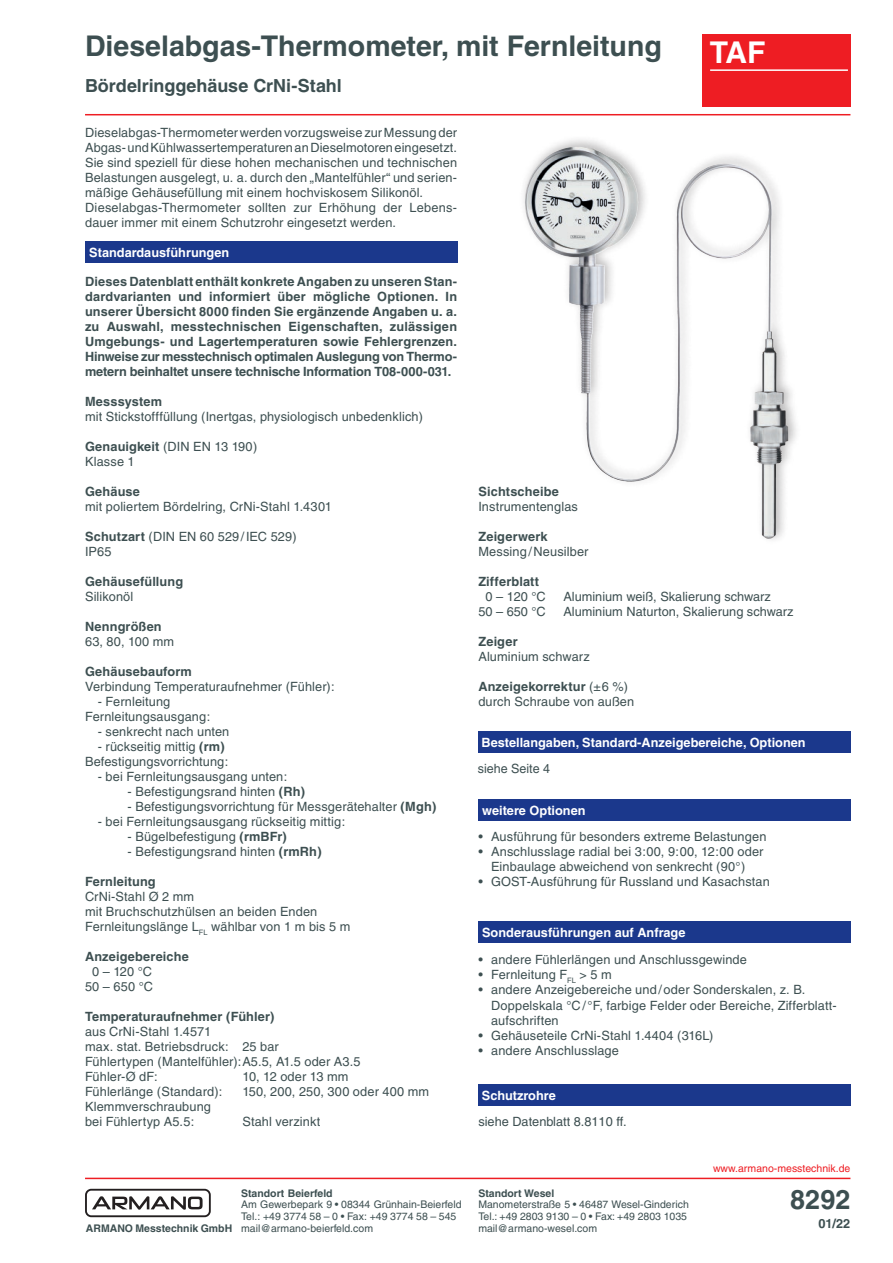
<style>
.page{position:relative;width:893px;height:1263px;background:#fff}
.page>*{position:absolute;margin:0;border:0;box-sizing:border-box;transform-origin:0 0}
.t1{font:700 30px "Helvetica";color:#fff}
.t2{font:700 28.5px "Helvetica";color:#3d4f51}
.t3{font:700 27px "Helvetica";color:#3d4f51}
.t4{font:700 18px "Helvetica";color:#3d4f51}
.t5{font:12.75px/15px "Helvetica";letter-spacing:.01em;color:#3d4f51}
.t6{font:700 12.75px/15px "Helvetica";letter-spacing:.01em;color:#3d4f51;text-align:justify}
.t7{font:700 12.75px "Helvetica";color:#fff}
.t8{font:10.5px/11.6px "Helvetica";color:#3d4f51}
.t9{font:700 10.5px "Helvetica";color:#3d4f51}
.t10{font:10.5px "Helvetica";color:#ee1d23}
.s1{font-weight:700}
</style>
<div class="page">
<hr style="left:85px;top:114px;width:765px;height:1px;background:#ee1d23">
<hr style="left:85px;top:1178px;width:765px;height:1px;background:#ee1d23">
<div style="left:85px;top:1189px;width:126px;height:28px;border:2px solid #231f20;border-radius:5px"></div>
<svg style="left:92px;top:1196px;width:111px;height:14px"></svg>
<div style="left:85px;top:241px;width:372px;height:22px;background:#1b388c"></div>
<div style="left:702px;top:34px;width:148px;height:72px;background:#ee1d23"></div>
<hr style="left:710px;top:69px;width:138px;height:2px;background:#fff">
<div style="left:478px;top:799px;width:373px;height:21px;background:#1b388c"></div>
<div style="left:519px;top:134px;width:282px;height:411px;background:#231f20;opacity:.3"></div>
<img style="left:533px;top:147px;width:44px;height:26px">
<div style="left:478px;top:1084px;width:373px;height:21px;background:#1b388c"></div>
<div style="left:478px;top:731px;width:372px;height:21px;background:#1b388c"></div>
<div style="left:478px;top:921px;width:373px;height:22px;background:#1b388c"></div>
<h2 class="t2" style="left:85px;top:29px;width:578px">Dieselabgas-Thermometer, mit Fernleitung</h2>
<h1 class="t1" style="left:710px;top:34px;width:57px">TAF</h1>
<h3 class="t4" style="left:85px;top:75px;width:258px">Bördelringgehäuse CrNi-Stahl</h3>
<p class="t5" style="left:85px;top:125px;width:374px">Dieselabgas-Thermometer werden vorzugsweise zur Messung der Abgas- und Kühlwassertemperaturen an Dieselmotoren eingesetzt.<br>Sie sind speziell für diese hohen mechanischen und technischen Belastungen ausgelegt, u. a. durch den „Mantelfühler“ und serien&shy;mäßige Gehäusefüllung mit einem hochviskosem Silikonöl.<br>Dieselabgas-Thermometer sollten zur Erhöhung der Lebens&shy;dauer immer mit einem Schutzrohr eingesetzt werden.</p>
<p class="t7" style="left:89px;top:245px;width:142px">Standardausführungen</p>
<p class="t6" style="left:85px;top:273px;width:374px">Dieses Datenblatt enthält konkrete Angaben zu unseren Stan&shy;dardvarianten und informiert über mögliche Optionen. In unserer Übersicht 8000 finden Sie ergänzende Angaben u. a. zu Auswahl, messtechnischen Eigenschaften, zulässigen Umgebungs- und Lagertemperaturen sowie Fehlergrenzen.<br>Hinweise zur messtechnisch optimalen Auslegung von Thermo&shy;metern beinhaltet unsere technische Information T08-000-031.</p>
<p class="t6" style="left:85px;top:393px;width:79px">Messsystem</p>
<p class="t5" style="left:85px;top:409px;width:340px">mit Stickstofffüllung (Inertgas, physiologisch unbedenklich)</p>
<p class="t5" style="left:85px;top:439px;width:174px"><span class="s1">Genauigkeit</span> (DIN EN 13 190)<br>Klasse 1</p>
<p class="t6" style="left:85px;top:483px;width:56px">Gehäuse</p>
<p class="t5" style="left:85px;top:499px;width:248px">mit poliertem Bördelring, CrNi-Stahl 1.4301</p>
<p class="t5" style="left:85px;top:529px;width:213px"><span class="s1">Schutzart</span> (DIN EN 60 529/IEC 529)<br>IP65</p>
<p class="t6" style="left:85px;top:573px;width:100px">Gehäusefüllung</p>
<p class="t5" style="left:85px;top:589px;width:50px">Silikonöl</p>
<p class="t6" style="left:85px;top:618px;width:78px">Nenngrößen</p>
<p class="t5" style="left:85px;top:634px;width:91px">63, 80, 100 mm</p>
<p class="t6" style="left:85px;top:663px;width:108px">Gehäusebauform</p>
<p class="t5" style="left:85px;top:679px;width:251px">Verbindung Temperaturaufnehmer (Fühler):</p>
<p class="t5" style="left:85px;top:694px;width:127px;text-indent:13px">- Fernleitung<br>Fernleitungsausgang:</p>
<p class="t5" style="left:98px;top:723px;width:133px">- senkrecht nach unten</p>
<p class="t5" style="left:85px;top:738px;width:145px;text-align:right">- rückseitig mittig <span class="s1">(rm)<br></span>Befestigungsvorrichtung:</p>
<p class="t5" style="left:98px;top:768px;width:191px">- bei Fernleitungsausgang unten:</p>
<p class="t5" style="left:128px;top:783px;width:179px">- Befestigungsrand hinten <span class="s1">(Rh)</span></p>
<p class="t5" style="left:128px;top:798px;width:310px">- Befestigungsvorrichtung für Messgerätehalter <span class="s1">(Mgh)</span></p>
<p class="t5" style="left:98px;top:813px;width:249px">- bei Fernleitungsausgang rückseitig mittig:</p>
<p class="t5" style="left:128px;top:828px;width:161px">- Bügelbefestigung <span class="s1">(rmBFr)</span></p>
<p class="t5" style="left:128px;top:843px;width:196px">- Befestigungsrand hinten <span class="s1">(rmRh)</span></p>
<p class="t6" style="left:85px;top:873px;width:72px">Fernleitung</p>
<p class="t5" style="left:85px;top:888px;width:267px">CrNi-Stahl Ø 2 mm<br>mit Bruchschutzhülsen an beiden Enden<br>Fernleitungslänge L<sub>FL</sub> wählbar von 1 m bis 5 m</p>
<p class="t6" style="left:85px;top:948px;width:105px">Anzeigebereiche</p>
<p class="t5" style="left:85px;top:964px;width:70px;text-align:center">0 – 120 °C<br>50 – 650 °C</p>
<p class="t6" style="left:85px;top:1008px;width:191px">Temperaturaufnehmer (Fühler)</p>
<p class="t5" style="left:85px;top:1024px;width:277px">aus CrNi-Stahl 1.4571<br>max. stat. Betriebsdruck: 25 bar<br>Fühlertypen (Mantelfühler):A5.5, A1.5 oder A3.5<br>Fühler-Ø dF:</p>
<p class="t5" style="left:242px;top:1069px;width:108px">10, 12 oder 13 mm</p>
<p class="t5" style="left:85px;top:1084px;width:139px">Fühlerlänge (Standard):</p>
<p class="t5" style="left:242px;top:1084px;width:188px">150, 200, 250, 300 oder 400 mm</p>
<p class="t5" style="left:85px;top:1099px;width:127px">Klemmverschraubung bei Fühlertyp A5.5:</p>
<p class="t5" style="left:242px;top:1114px;width:80px">Stahl verzinkt</p>
<p class="t9" style="left:86px;top:1221px;width:148px">ARMANO Messtechnik GmbH</p>
<p class="t9" style="left:241px;top:1187px;width:93px">Standort Beierfeld</p>
<p class="t8" style="left:241px;top:1199px;width:222px">Am Gewerbepark 9 • 08344 Grünhain-Beierfeld<br>Tel.: +49 3774 58 – 0 • Fax: +49 3774 58 – 545 mail@armano-beierfeld.com</p>
<p class="t6" style="left:478px;top:484px;width:82px">Sichtscheibe</p>
<p class="t5" style="left:478px;top:499px;width:101px">Instrumentenglas</p>
<p class="t6" style="left:478px;top:529px;width:71px">Zeigerwerk</p>
<p class="t5" style="left:478px;top:544px;width:112px">Messing/Neusilber</p>
<p class="t6" style="left:478px;top:574px;width:62px">Zifferblatt</p>
<p class="t5" style="left:485px;top:589px;width:62px">0 – 120 °C</p>
<p class="t5" style="left:563px;top:589px;width:209px">Aluminium weiß, Skalierung schwarz</p>
<p class="t5" style="left:478px;top:604px;width:69px">50 – 650 °C</p>
<p class="t5" style="left:563px;top:604px;width:232px">Aluminium Naturton, Skalierung schwarz</p>
<p class="t6" style="left:478px;top:634px;width:41px">Zeiger</p>
<p class="t5" style="left:478px;top:649px;width:113px">Aluminium schwarz</p>
<p class="t5" style="left:478px;top:679px;width:157px"><span class="s1">Anzeigekorrektur</span> (±6 %) durch Schraube von außen</p>
<p class="t7" style="left:481px;top:734px;width:326px">Bestellangaben, Standard-Anzeigebereiche, Optionen</p>
<p class="t5" style="left:478px;top:761px;width:74px">siehe Seite 4</p>
<p class="t7" style="left:482px;top:802px;width:105px">weitere Optionen</p>
<p class="t5" style="left:478px;top:829px;width:290px">• Ausführung für besonders extreme Belastungen</p>
<p class="t5" style="left:478px;top:844px;width:287px;text-align:center">• Anschlusslage radial bei 3:00, 9:00, 12:00 oder<br>Einbaulage abweichend von senkrecht (90°)</p>
<p class="t5" style="left:478px;top:874px;width:293px">• GOST-Ausführung für Russland und Kasachstan</p>
<p class="t7" style="left:482px;top:925px;width:205px">Sonderausführungen auf Anfrage</p>
<p class="t5" style="left:478px;top:951px;width:270px">• andere Fühlerlängen und Anschlussgewinde</p>
<p class="t5" style="left:478px;top:967px;width:135px">• Fernleitung F<sub>FL</sub> &gt; 5 m</p>
<p class="t5" style="left:491px;top:982px;width:347px;text-indent:-13px">• andere Anzeigebereiche und/oder Sonderskalen, z. B.<br>Doppelskala °C/ °F, farbige Felder oder Bereiche, Zifferblatt&shy;aufschriften</p>
<p class="t5" style="left:478px;top:1028px;width:237px">• Gehäuseteile CrNi-Stahl 1.4404 (316L)</p>
<p class="t5" style="left:478px;top:1043px;width:142px">• andere Anschlusslage</p>
<p class="t7" style="left:482px;top:1087px;width:76px">Schutzrohre</p>
<p class="t5" style="left:478px;top:1114px;width:150px">siehe Datenblatt 8.8110 ff.</p>
<p class="t9" style="left:478px;top:1187px;width:77px">Standort Wesel</p>
<p class="t8" style="left:478px;top:1199px;width:212px">Manometerstraße 5 • 46487 Wesel-Ginderich<br>Tel.: +49 2803 9130 – 0 • Fax: +49 2803 1035 mail@armano-wesel.com</p>
<p class="t10" style="left:713px;top:1162px;width:139px">www.armano-messtechnik.de</p>
<h3 class="t3" style="left:790px;top:1182px;width:62px">8292</h3>
<p class="t6" style="left:818px;top:1216px;width:33px">01/22</p>
</div>
